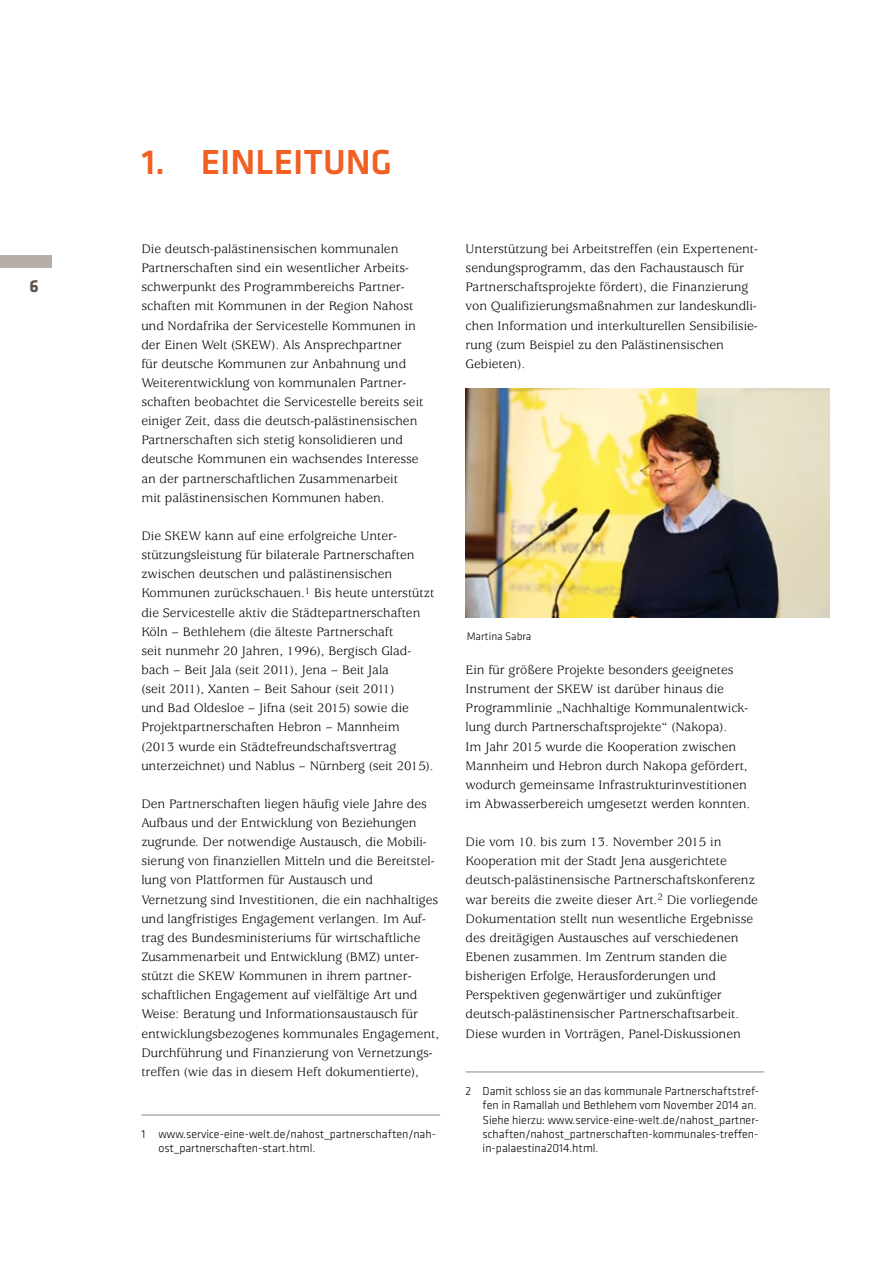
<style>
.page{position:relative;width:893px;height:1263px;background:#fff}
.page>*{position:absolute;margin:0;border:0;box-sizing:border-box;transform-origin:0 0}
.t1{font:500 36px "Klavika Basic";color:#f15f22}
.t2{font:700 18px "Klavika Basic";color:#61544d}
.t3{font:13.5px/19.2px "Usherwood Std";color:#000}
.Footnote{font:300 12px/14.4px "Klavika Basic";color:#000}
.t4{font:300 11.25px "Klavika Basic";color:#000}
</style>
<div class="page">
<hr style="left:141px;top:1114px;width:299px;height:2px;background:#b6afa9">
<img style="left:466px;top:388px;width:363px;height:230px">
<hr style="left:466px;top:1071px;width:298px;height:2px;background:#b6afa9">
<div style="left:0;top:255px;width:51px;height:13px;background:#b6afa9"></div>
<h2 class="t2" style="left:29px;top:273px;width:11px">6</h2>
<h1 class="t1" style="left:141px;top:137px;width:252px">1. EINLEITUNG</h1>
<p class="t3" style="left:141px;top:240px;width:284px">Die deutsch-palästinensischen kommunalen Partnerschaften sind ein wesentlicher Arbeits&shy;schwerpunkt des Programmbereichs Partner&shy;schaften mit Kommunen in der Region Nahost und Nordafrika der Servicestelle Kommunen in der Einen Welt (SKEW). Als Ansprechpartner<br>für deutsche Kommunen zur Anbahnung und Weiterentwicklung von kommunalen Partner&shy;schaften beobachtet die Servicestelle bereits seit einiger Zeit, dass die deutsch-palästinensischen Partnerschaften sich stetig konsolidieren und deutsche Kommunen ein wachsendes Interesse an der partnerschaftlichen Zusammenarbeit<br>mit palästinensischen Kommunen haben.</p>
<p class="t3" style="left:141px;top:527px;width:294px">Die SKEW kann auf eine erfolgreiche Unter&shy;stützungsleistung für bilaterale Partnerschaften zwischen deutschen und palästinensischen Kommunen zurückschauen.<sup>1</sup> Bis heute unterstützt die Servicestelle aktiv die Städtepartnerschaften Köln – Bethlehem (die älteste Partnerschaft<br>seit nunmehr 20 Jahren, 1996), Bergisch Glad&shy;bach – Beit Jala (seit 2011), Jena – Beit Jala<br>(seit 2011), Xanten – Beit Sahour (seit 2011)<br>und Bad Oldesloe – Jifna (seit 2015) sowie die Projektpartnerschaften Hebron – Mannheim (2013 wurde ein Städtefreundschaftsvertrag unterzeichnet) und Nablus – Nürnberg (seit 2015).</p>
<p class="t3" style="left:141px;top:795px;width:299px">Den Partnerschaften liegen häufig viele Jahre des Aufbaus und der Entwicklung von Beziehungen zugrunde. Der notwendige Austausch, die Mobili&shy;sierung von finanziellen Mitteln und die Bereitstel&shy;lung von Plattformen für Austausch und Vernetzung sind Investitionen, die ein nachhaltiges und langfristiges Engagement verlangen. Im Auf&shy;trag des Bundesministeriums für wirtschaftliche Zusammenarbeit und Entwicklung (BMZ) unter&shy;stützt die SKEW Kommunen in ihrem partner&shy;schaftlichen Engagement auf vielfältige Art und Weise: Beratung und Informationsaustausch für entwicklungsbezogenes kommunales Engagement, Durchführung und Finanzierung von Vernetzungs&shy;treffen (wie das in diesem Heft dokumentierte),</p>
<p class="Footnote" style="left:158px;top:1127px;width:279px;text-indent:-17px">1 www.service-eine-welt.de/nahost_partnerschaften/nah&shy;ost_partnerschaften-start.html.</p>
<p class="t3" style="left:466px;top:240px;width:294px">Unterstützung bei Arbeitstreffen (ein Expertenent&shy;sendungsprogramm, das den Fachaustausch für Partnerschaftsprojekte fördert), die Finanzierung von Qualifizierungsmaßnahmen zur landeskundli&shy;chen Information und interkulturellen Sensibilisie&shy;rung (zum Beispiel zu den Palästinensischen Gebieten).</p>
<p class="t4" style="left:467px;top:630px;width:66px">Martina Sabra</p>
<p class="t3" style="left:466px;top:661px;width:286px">Ein für größere Projekte besonders geeignetes Instrument der SKEW ist darüber hinaus die Programmlinie „Nachhaltige Kommunalentwick&shy;lung durch Partnerschaftsprojekte“ (Nakopa).<br>Im Jahr 2015 wurde die Kooperation zwischen Mannheim und Hebron durch Nakopa gefördert, wodurch gemeinsame Infrastrukturinvestitionen im Abwasserbereich umgesetzt werden konnten.</p>
<p class="t3" style="left:466px;top:833px;width:294px">Die vom 10. bis zum 13. November 2015 in Kooperation mit der Stadt Jena ausgerichtete deutsch-palästinensische Partnerschaftskonferenz war bereits die zweite dieser Art.<sup>2</sup> Die vorliegende Dokumentation stellt nun wesentliche Ergebnisse des dreitägigen Austausches auf verschiedenen Ebenen zusammen. Im Zentrum standen die bisherigen Erfolge, Herausforderungen und Perspektiven gegenwärtiger und zukünftiger deutsch-palästinensischer Partnerschaftsarbeit.<br>Diese wurden in Vorträgen, Panel-Diskussionen</p>
<p class="Footnote" style="left:483px;top:1083px;width:278px;text-indent:-17px">2 Damit schloss sie an das kommunale Partnerschaftstref&shy;fen in Ramallah und Bethlehem vom November 2014 an.<br>Siehe hierzu: www.service-eine-welt.de/nahost_partner&shy;schaften/nahost_partnerschaften-kommunales-treffen&shy;in-palaestina2014.html.</p>
</div>
